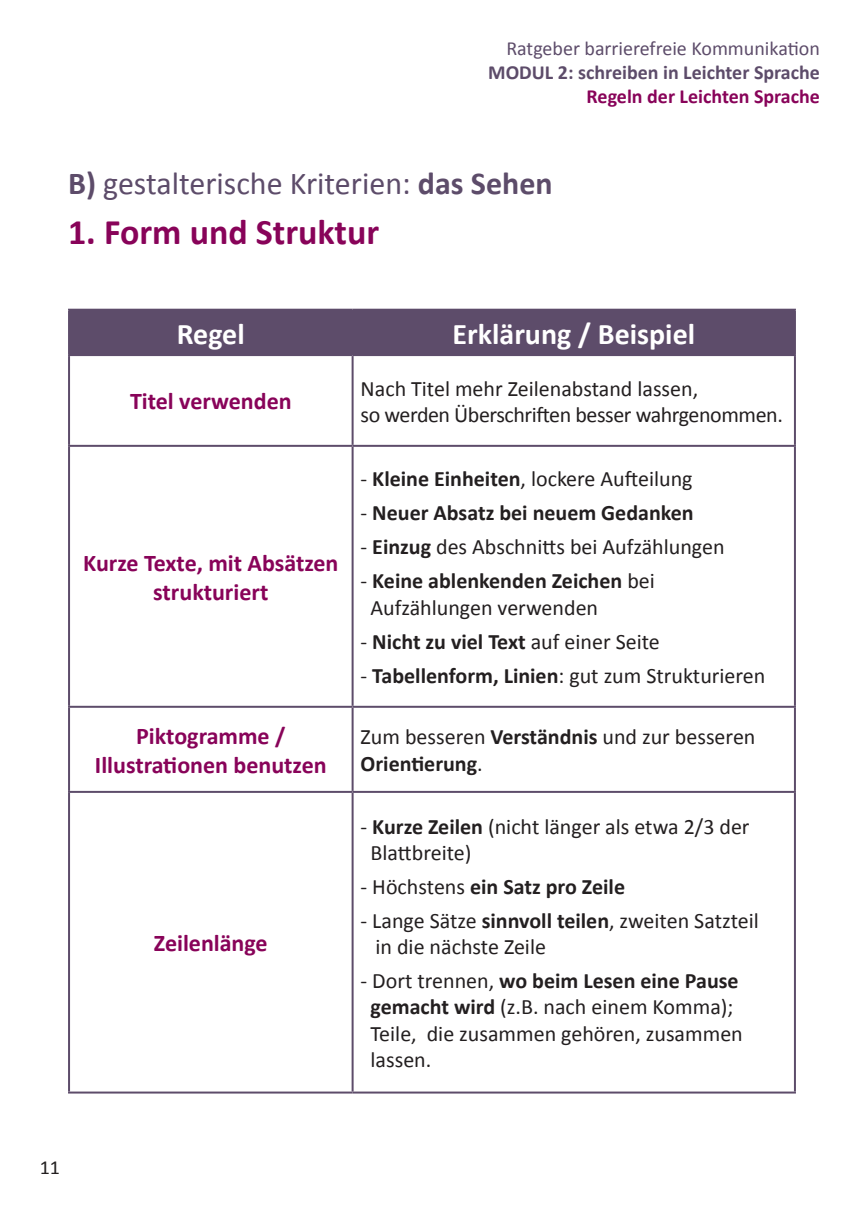
<style>
.page{position:relative;width:862px;height:1214px;background:#fff}
.page>*{position:absolute;margin:0;border:0;box-sizing:border-box;transform-origin:0 0}
.t1{font:700 36px "Calibri";color:#880359}
.t2{font:32px "Calibri";color:#5d4c6a}
.t3{font:700 30px "Calibri";color:#fff}
.t4{font:700 24px/28.8px "Calibri";color:#880359;text-align:center}
.t5{font:22px/26.4px "Calibri";color:#231f20}
.t6{font:700 22px "Calibri";color:#231f20}
.t7{font:22px/26.4px "Calibri";letter-spacing:-.02em;color:#231f20}
.t8{font:20px "Calibri";color:#5d4c6a}
.t9{font:700 20px "Calibri";color:#5d4c6a}
.t10{font:700 20px "Calibri";color:#880359}
.t11{font:20px "Calibri";color:#231f20}
.s1{font-weight:700}
.s2{font-weight:400}
</style>
<div class="page">
<div style="left:70px;top:311px;width:724px;height:43px;background:#5d4c6a"></div>
<hr style="left:68px;top:309px;width:284px;height:2px;background:#5d4c6a">
<hr style="left:68px;top:311px;width:2px;height:43px;background:#5d4c6a">
<hr style="left:352px;top:309px;width:444px;height:2px;background:#5d4c6a">
<hr style="left:351px;top:311px;width:2px;height:43px;background:#5d4c6a">
<hr style="left:794px;top:311px;width:2px;height:43px;background:#5d4c6a">
<hr style="left:68px;top:354px;width:284px;height:2px;background:#5d4c6a">
<hr style="left:68px;top:356px;width:2px;height:89px;background:#5d4c6a">
<hr style="left:352px;top:354px;width:444px;height:2px;background:#5d4c6a">
<hr style="left:351px;top:356px;width:2px;height:89px;background:#5d4c6a">
<hr style="left:794px;top:356px;width:2px;height:89px;background:#5d4c6a">
<hr style="left:68px;top:445px;width:284px;height:2px;background:#5d4c6a">
<hr style="left:68px;top:447px;width:2px;height:258px;background:#5d4c6a">
<hr style="left:352px;top:445px;width:444px;height:2px;background:#5d4c6a">
<hr style="left:351px;top:447px;width:2px;height:258px;background:#5d4c6a">
<hr style="left:794px;top:447px;width:2px;height:258px;background:#5d4c6a">
<hr style="left:68px;top:705px;width:284px;height:2px;background:#5d4c6a">
<hr style="left:68px;top:707px;width:2px;height:83px;background:#5d4c6a">
<hr style="left:352px;top:705px;width:444px;height:2px;background:#5d4c6a">
<hr style="left:351px;top:707px;width:2px;height:83px;background:#5d4c6a">
<hr style="left:794px;top:707px;width:2px;height:83px;background:#5d4c6a">
<hr style="left:68px;top:790px;width:284px;height:2px;background:#5d4c6a">
<hr style="left:68px;top:792px;width:2px;height:299px;background:#5d4c6a">
<hr style="left:352px;top:790px;width:444px;height:2px;background:#5d4c6a">
<hr style="left:351px;top:792px;width:2px;height:299px;background:#5d4c6a">
<hr style="left:794px;top:792px;width:2px;height:299px;background:#5d4c6a">
<hr style="left:68px;top:1091px;width:284px;height:2px;background:#5d4c6a">
<hr style="left:352px;top:1091px;width:444px;height:2px;background:#5d4c6a">
<p class="t8" style="left:506px;top:35px;width:315px">Ratgeber barrierefreie Kommunikation</p>
<p class="t9" style="left:488px;top:59px;width:333px">MODUL 2: schreiben in Leichter Sprache</p>
<p class="t10" style="left:586px;top:83px;width:235px">Regeln der Leichten Sprache</p>
<h2 class="t2" style="left:68px;top:163px;width:486px"><span class="s1">B)</span> gestalterische Kriterien: <span class="s1">das Sehen</span></h2>
<h1 class="t1" style="left:68px;top:209px;width:313px">1. Form und Struktur</h1>
<h3 class="t3" style="left:177px;top:314px;width:69px">Regel</h3>
<h3 class="t3" style="left:452px;top:314px;width:244px">Erklärung / Beispiel</h3>
<p class="t4" style="left:130px;top:387px;width:163px">Titel verwenden</p>
<p class="t4" style="left:83px;top:548px;width:257px">Kurze Texte, mit Absätzen strukturiert</p>
<p class="t7" style="left:360px;top:375px;width:424px">Nach Titel mehr Zeilenabstand lassen,<br>so werden Überschriften besser wahrgenommen.</p>
<p class="t5" style="left:360px;top:466px;width:333px">- <span class="s1">Kleine Einheiten</span>, lockere Aufteilung</p>
<p class="t6" style="left:360px;top:499px;width:335px"><span class="s2">-</span> Neuer Absatz bei neuem Gedanken</p>
<p class="t5" style="left:360px;top:534px;width:365px">- <span class="s1">Einzug</span> des Abschnitts bei Aufzählungen</p>
<p class="t5" style="left:370px;top:568px;width:286px;text-indent:-10px">- <span class="s1">Keine ablenkenden Zeichen</span> bei<br>Aufzählungen verwenden</p>
<p class="t6" style="left:360px;top:627px;width:301px"><span class="s2">-</span> Nicht zu viel Text <span class="s2">auf einer Seite</span></p>
<p class="t5" style="left:360px;top:662px;width:406px">- <span class="s1">Tabellenform, Linien</span>: gut zum Strukturieren</p>
<p class="t4" style="left:95px;top:721px;width:233px">Piktogramme /<br>Illustrationen benutzen</p>
<p class="t5" style="left:360px;top:723px;width:396px">Zum besseren <span class="s1">Verständnis</span> und zur besseren<br><span class="s1">Orientierung</span>.</p>
<p class="t4" style="left:154px;top:928px;width:115px">Zeilenlänge</p>
<p class="t5" style="left:370px;top:813px;width:380px;text-indent:-10px">- <span class="s1">Kurze Zeilen</span> (nicht länger als etwa 2/3 der<br>Blattbreite)</p>
<p class="t6" style="left:360px;top:872px;width:266px"><span class="s2">- Höchstens</span> ein Satz pro Zeile</p>
<p class="t5" style="left:375px;top:907px;width:385px;text-indent:-15px">- Lange Sätze <span class="s1">sinnvoll teilen</span>, zweiten Satzteil in die nächste Zeile</p>
<p class="t5" style="left:370px;top:967px;width:374px;text-indent:-10px">- Dort trennen, <span class="s1">wo beim Lesen eine Pause gemacht wird</span> (z.B. nach einem Komma);<br>Teile, die zusammen gehören, zusammen lassen.</p>
<p class="t11" style="left:40px;top:1154px;width:22px">11</p>
</div>
